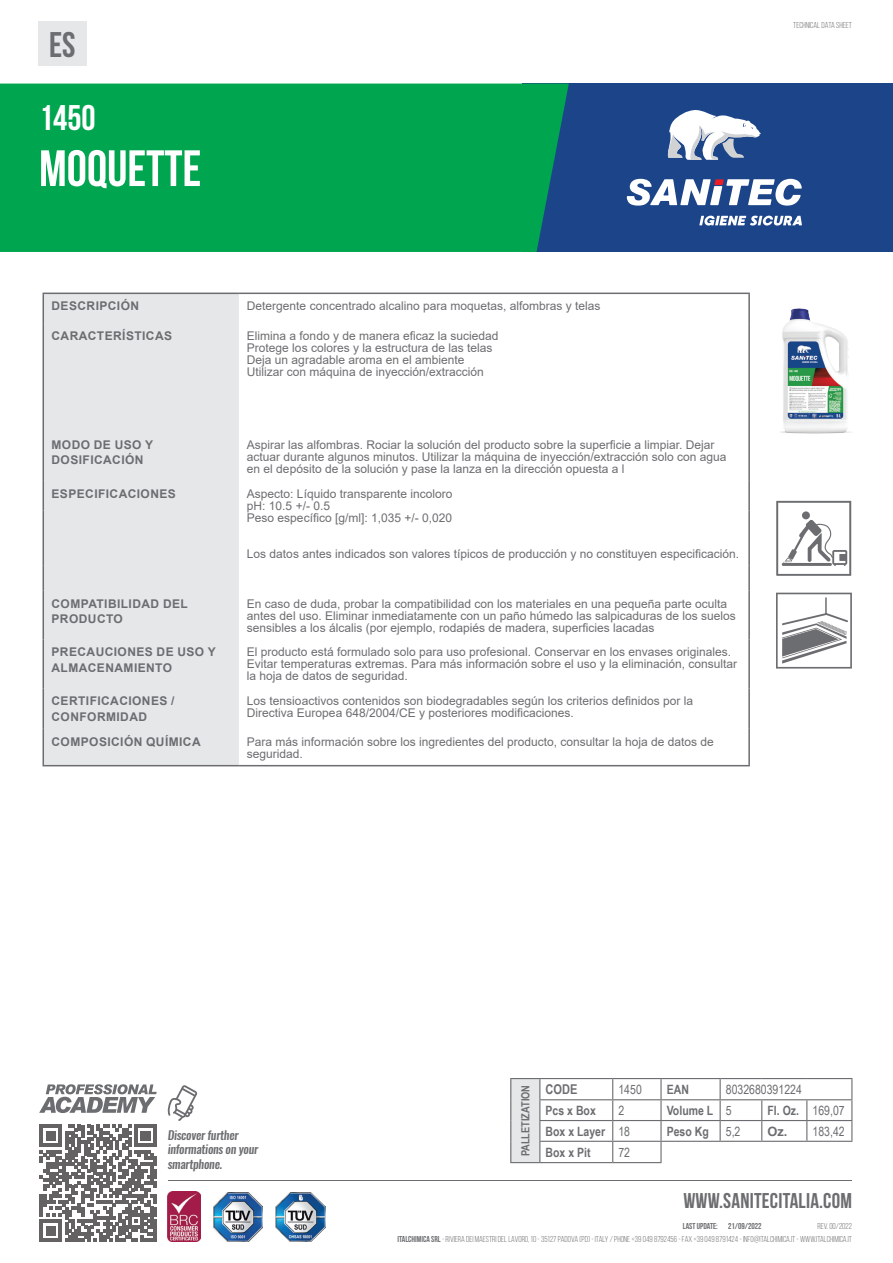
<style>
.page{position:relative;width:893px;height:1263px;background:#fff}
.page>*{position:absolute;margin:0;border:0;box-sizing:border-box;transform-origin:0 0}
.t1{font:700 51px "Bebas Neue";color:#fff}
.t2{font:700 35.7px "Bebas Neue";color:#fff}
.t3{font:700 35.7px "Bebas Neue";color:#6c6d70}
.t4{font:700 21.3px "Bebas Neue";letter-spacing:.01em;color:#6c6d70}
.t5{font:700 13.5px "Arial Narrow";color:#6c6d70}
.t6{font:700 12.9px "Arial Narrow";color:#6c6d70}
.t7{font:12.9px "Arial Narrow";color:#6c6d70}
.t8{font:12px/12px "Arial";color:#6c6d70}
.t9{font:700 12px/15.5px "Arial";letter-spacing:.035em;color:#6c6d70}
.t10{font:italic 500 12px/14.4px "Oswald";letter-spacing:-.02em;color:#6c6d70}
.t11{font:700 11.25px "Arial Narrow";color:#6c6d70}
.t12{font:8.55px "Bebas Neue";color:#6c6d70}
.t13{font:700 8.55px "Bebas Neue";color:#6c6d70}
.s1{font-weight:400}
.s2{font-family:"Arial";font-weight:700}
.s3{font-weight:700}
</style>
<div class="page">
<svg style="left:39px;top:1084px;width:118px;height:29px"></svg>
<hr style="left:168px;top:1180px;width:684px;height:1px;background:#6c6d70">
<svg style="left:167px;top:1085px;width:30px;height:36px"></svg>
<img style="left:276px;top:1192px;width:49px;height:50px">
<img style="left:213px;top:1192px;width:50px;height:50px">
<img style="left:168px;top:1192px;width:32px;height:50px">
<div style="left:522px;top:84px;width:371px;height:168px;background:#1c4489"></div>
<svg style="left:627px;top:179px;width:175px;height:27px"></svg>
<svg style="left:668px;top:110px;width:93px;height:50px"></svg>
<svg style="left:699px;top:216px;width:103px;height:10px"></svg>
<div style="left:0;top:84px;width:569px;height:168px;background:#00a54f"></div>
<img style="left:780px;top:308px;width:71px;height:126px">
<svg style="left:776px;top:501px;width:75px;height:74px"></svg>
<svg style="left:776px;top:593px;width:76px;height:75px"></svg>
<div style="left:38px;top:21px;width:49px;height:45px;background:#e6e7e9"></div>
<div style="left:44px;top:294px;width:195px;height:471px;background:#e6e7e9"></div>
<hr style="left:43px;top:293px;width:196px;height:1px;background:#6c6d70">
<svg style="left:43px;top:294px;width:1px;height:29px"></svg>
<hr style="left:239px;top:293px;width:511px;height:1px;background:#6c6d70">
<hr style="left:748px;top:294px;width:2px;height:29px;background:#6c6d70">
<hr style="left:43px;top:323px;width:1px;height:109px;background:#6c6d70">
<hr style="left:748px;top:323px;width:2px;height:109px;background:#6c6d70">
<hr style="left:43px;top:432px;width:1px;height:49px;background:#6c6d70">
<hr style="left:748px;top:432px;width:2px;height:49px;background:#6c6d70">
<hr style="left:43px;top:481px;width:1px;height:30px;background:#6c6d70">
<hr style="left:748px;top:481px;width:2px;height:30px;background:#6c6d70">
<hr style="left:43px;top:511px;width:1px;height:55px;background:#6c6d70">
<hr style="left:748px;top:511px;width:2px;height:55px;background:#6c6d70">
<svg style="left:43px;top:566px;width:1px;height:25px"></svg>
<hr style="left:748px;top:566px;width:2px;height:25px;background:#6c6d70">
<hr style="left:43px;top:591px;width:1px;height:49px;background:#6c6d70">
<hr style="left:748px;top:591px;width:2px;height:49px;background:#6c6d70">
<hr style="left:43px;top:640px;width:1px;height:48px;background:#6c6d70">
<hr style="left:748px;top:640px;width:2px;height:48px;background:#6c6d70">
<hr style="left:43px;top:688px;width:1px;height:41px;background:#6c6d70">
<hr style="left:748px;top:688px;width:2px;height:41px;background:#6c6d70">
<hr style="left:43px;top:729px;width:1px;height:36px;background:#6c6d70">
<hr style="left:748px;top:729px;width:2px;height:36px;background:#6c6d70">
<hr style="left:43px;top:765px;width:196px;height:1px;background:#6c6d70">
<hr style="left:239px;top:765px;width:511px;height:1px;background:#6c6d70">
<div style="left:511px;top:1078px;width:29px;height:84px;background:#e6e7e9"></div>
<hr style="left:510px;top:1162px;width:30px;height:1px;background:#6c6d70">
<svg style="left:612px;top:1079px;width:1px;height:83px"></svg>
<hr style="left:660px;top:1142px;width:2px;height:20px;background:#6c6d70">
<hr style="left:660px;top:1079px;width:2px;height:20px;background:#6c6d70">
<hr style="left:660px;top:1100px;width:2px;height:20px;background:#6c6d70">
<hr style="left:660px;top:1121px;width:2px;height:20px;background:#6c6d70">
<svg style="left:720px;top:1079px;width:1px;height:62px"></svg>
<svg style="left:539px;top:1079px;width:1px;height:83px"></svg>
<svg style="left:761px;top:1100px;width:1px;height:41px"></svg>
<svg style="left:806px;top:1100px;width:1px;height:41px"></svg>
<hr style="left:510px;top:1078px;width:30px;height:1px;background:#6c6d70">
<svg style="left:510px;top:1079px;width:1px;height:83px"></svg>
<hr style="left:540px;top:1078px;width:73px;height:1px;background:#6c6d70">
<hr style="left:613px;top:1078px;width:48px;height:1px;background:#6c6d70">
<hr style="left:661px;top:1078px;width:59px;height:1px;background:#6c6d70">
<hr style="left:720px;top:1078px;width:42px;height:1px;background:#6c6d70">
<hr style="left:762px;top:1078px;width:45px;height:1px;background:#6c6d70">
<hr style="left:807px;top:1078px;width:45px;height:1px;background:#6c6d70">
<hr style="left:539px;top:1099px;width:74px;height:1px;background:#6c6d70">
<hr style="left:613px;top:1099px;width:48px;height:1px;background:#6c6d70">
<hr style="left:661px;top:1099px;width:59px;height:1px;background:#6c6d70">
<hr style="left:720px;top:1099px;width:42px;height:1px;background:#6c6d70">
<hr style="left:762px;top:1099px;width:45px;height:1px;background:#6c6d70">
<hr style="left:807px;top:1099px;width:45px;height:1px;background:#6c6d70">
<hr style="left:539px;top:1120px;width:74px;height:1px;background:#6c6d70">
<hr style="left:613px;top:1120px;width:48px;height:1px;background:#6c6d70">
<hr style="left:661px;top:1120px;width:59px;height:1px;background:#6c6d70">
<hr style="left:720px;top:1120px;width:42px;height:1px;background:#6c6d70">
<hr style="left:762px;top:1120px;width:45px;height:1px;background:#6c6d70">
<hr style="left:807px;top:1120px;width:45px;height:1px;background:#6c6d70">
<svg style="left:851px;top:1079px;width:1px;height:62px"></svg>
<hr style="left:539px;top:1141px;width:74px;height:1px;background:#6c6d70">
<hr style="left:613px;top:1141px;width:48px;height:1px;background:#6c6d70">
<hr style="left:661px;top:1141px;width:59px;height:1px;background:#6c6d70">
<hr style="left:720px;top:1141px;width:42px;height:1px;background:#6c6d70">
<hr style="left:762px;top:1141px;width:45px;height:1px;background:#6c6d70">
<hr style="left:807px;top:1141px;width:45px;height:1px;background:#6c6d70">
<hr style="left:540px;top:1162px;width:73px;height:1px;background:#6c6d70">
<hr style="left:613px;top:1162px;width:49px;height:1px;background:#6c6d70">
<svg style="left:40px;top:1125px;width:117px;height:116px"></svg>
<hr style="left:154px;top:1219px;width:3px;height:22px;background:#231f20">
<h2 class="t3" style="left:49px;top:25px;width:28px">ES</h2>
<h2 class="t2" style="left:39px;top:98px;width:58px">1450</h2>
<h1 class="t1" style="left:39px;top:140px;width:164px">MOQUETTE</h1>
<p class="t9" style="left:52px;top:298px;width:89px">DESCRIPCIÓN</p>
<p class="t8" style="left:247px;top:300px;width:355px">Detergente concentrado alcalino para moquetas, alfombras y telas</p>
<p class="t9" style="left:52px;top:328px;width:122px">CARACTERÍSTICAS</p>
<p class="t8" style="left:247px;top:330px;width:253px">Elimina a fondo y de manera eficaz la suciedad Protege los colores y la estructura de las telas Deja un agradable aroma en el ambiente Utilizar con máquina de inyección/extracción</p>
<p class="t9" style="left:52px;top:437px;width:103px">MODO DE USO Y<br>DOSIFICACIÓN</p>
<p class="t8" style="left:247px;top:438px;width:481px">Aspirar las alfombras. Rociar la solución del producto sobre la superficie a limpiar. Dejar actuar durante algunos minutos. Utilizar la máquina de inyección/extracción solo con agua en el depósito de la solución y pase la lanza en la dirección opuesta a l</p>
<p class="t9" style="left:52px;top:486px;width:126px">ESPECIFICACIONES</p>
<p class="t8" style="left:247px;top:487px;width:207px">Aspecto: Líquido transparente incoloro pH: 10.5 +/- 0.5<br>Peso específico [g/ml]: 1,035 +/- 0,020</p>
<p class="t8" style="left:247px;top:547px;width:494px">Los datos antes indicados son valores típicos de producción y no constituyen especificación.</p>
<p class="t9" style="left:52px;top:596px;width:138px">COMPATIBILIDAD DEL<br>PRODUCTO</p>
<p class="t8" style="left:247px;top:597px;width:490px">En caso de duda, probar la compatibilidad con los materiales en una pequeña parte oculta antes del uso. Eliminar inmediatamente con un paño húmedo las salpicaduras de los suelos sensibles a los álcalis (por ejemplo, rodapiés de madera, superficies lacadas</p>
<p class="t9" style="left:52px;top:645px;width:166px">PRECAUCIONES DE USO Y<br>ALMACENAMIENTO</p>
<p class="t8" style="left:247px;top:646px;width:492px">El producto está formulado solo para uso profesional. Conservar en los envases originales.<br>Evitar temperaturas extremas. Para más información sobre el uso y la eliminación, consultar la hoja de datos de seguridad.</p>
<p class="t9" style="left:52px;top:693px;width:124px">CERTIFICACIONES /<br>CONFORMIDAD</p>
<p class="t8" style="left:247px;top:695px;width:448px">Los tensioactivos contenidos son biodegradables según los criterios definidos por la<br>Directiva Europea 648/2004/CE y posteriores modificaciones.</p>
<p class="t9" style="left:52px;top:734px;width:151px">COMPOSICIÓN QUÍMICA</p>
<p class="t8" style="left:247px;top:735px;width:468px">Para más información sobre los ingredientes del producto, consultar la hoja de datos de seguridad.</p>
<p class="t12" style="left:793px;top:20px;width:60px">TECHNICAL DATA SHEET</p>
<p class="t10" style="left:168px;top:1128px;width:92px">Discover further informations on your smartphone.</p>
<p class="t11" style="left:517px;top:1156px;width:73px;rotate:-90deg">PALLETIZATION</p>
<p class="t5" style="left:546px;top:1079px;width:33px">CODE</p>
<p class="t7" style="left:618px;top:1080px;width:25px">1450</p>
<p class="t6" style="left:667px;top:1079px;width:24px">EAN</p>
<p class="t7" style="left:726px;top:1080px;width:78px">8032680391224</p>
<p class="t6" style="left:546px;top:1100px;width:52px">Pcs x Box</p>
<p class="t7" style="left:618px;top:1101px;width:7px">2</p>
<p class="t6" style="left:667px;top:1100px;width:66px">Volume L <span class="s1">5</span></p>
<p class="t6" style="left:767px;top:1100px;width:79px">Fl. Oz. <span class="s1">169,07</span></p>
<p class="t6" style="left:546px;top:1121px;width:86px">Box x Layer <span class="s1">18</span></p>
<p class="t6" style="left:667px;top:1121px;width:44px">Peso Kg</p>
<p class="t7" style="left:726px;top:1121px;width:16px">5,2</p>
<p class="t7" style="left:767px;top:1121px;width:79px"><span class="s2">Oz.</span> 183,42</p>
<p class="t6" style="left:546px;top:1142px;width:47px">Box x Pit</p>
<p class="t7" style="left:618px;top:1142px;width:13px">72</p>
<h3 class="t4" style="left:683px;top:1189px;width:170px">WWW.SANITECITALIA.COM</h3>
<p class="t12" style="left:398px;top:1234px;width:456px"><span class="s3">ITALCHIMICA SRL</span> - RIVIERA DEI MAESTRI DEL LAVORO, 10 - 35127 PADOVA (PD) - ITALY / PHONE +39 049 8792456 - FAX +39 049 8791424 - INFO@ITALCHIMICA.IT - WWW.ITALCHIMICA.IT</p>
<p class="t13" style="left:683px;top:1221px;width:80px">LAST UPDATE: 21/09/2022</p>
<p class="t12" style="left:817px;top:1221px;width:36px">REV. 00/2022</p>
</div>
